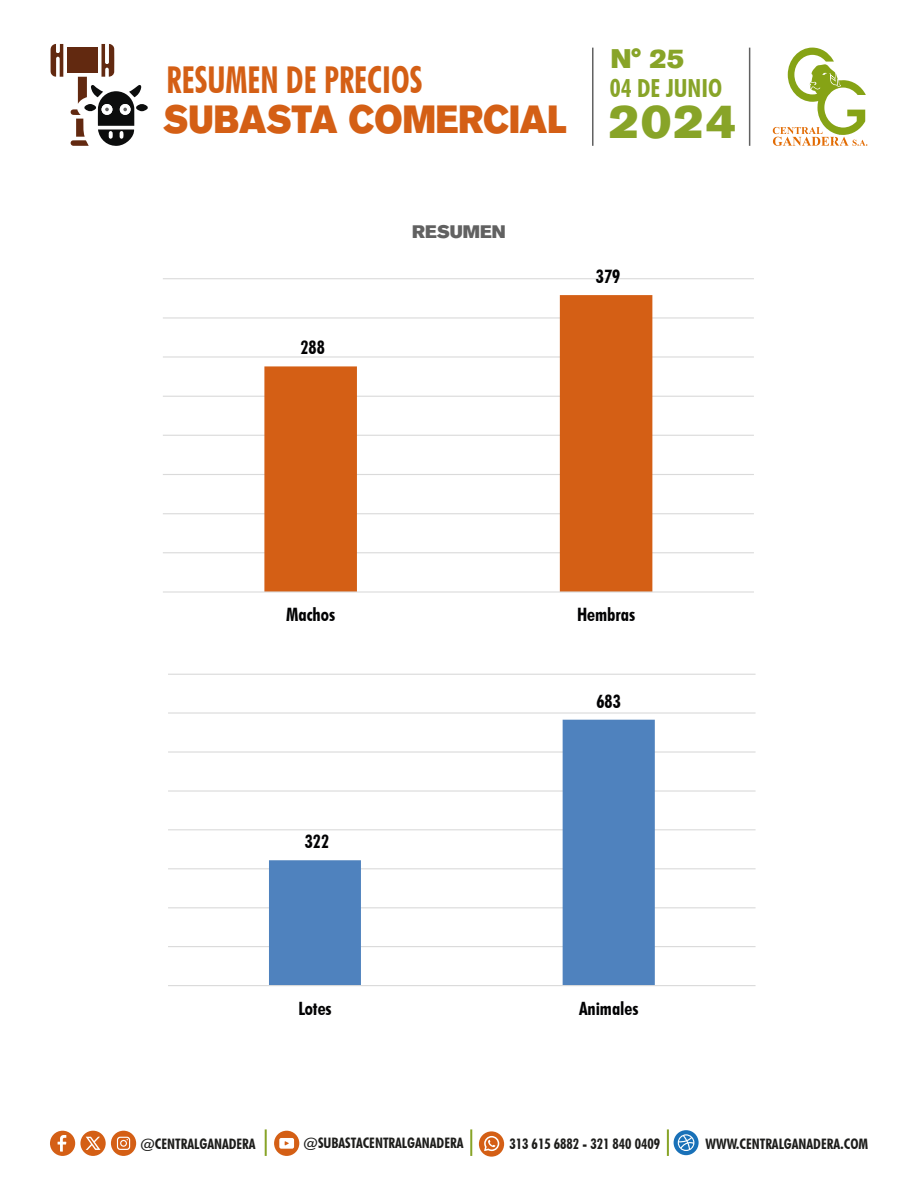
<style>
.page{position:relative;width:918px;height:1188px;background:#fff}
.page>*{position:absolute;margin:0;border:0;box-sizing:border-box;transform-origin:0 0}
.t1{font:39px "Akzidenz Grotesk BQ Super";color:#d45f15;scale:.89 1}
.t2{font:700 condensed 37.05px "Futura BT";color:#d45f15;scale:.89 1}
.t3{font:26.7px "Akzidenz Grotesk BQ Super";color:#88a428}
.t4{font:700 condensed 24.9px "Futura BT";color:#88a428}
.t5{font:700 condensed 18.45px "Futura BT";color:#020203}
.t6{font:700 condensed 18.3px "Futura BT";color:#020203}
.t7{font:18px "Akzidenz Grotesk BQ Super";color:#616161}
.t8{font:700 condensed 14.4px "Futura BT";color:#1d1d1b}
.s1{font-size:46.95px;color:#88a428}
</style>
<div class="page">
<svg style="left:51px;top:44px;width:12px;height:33px"></svg>
<div style="left:67px;top:48px;width:31px;height:25px;background:#622910"></div>
<svg style="left:71px;top:44px;width:77px;height:102px"></svg>
<hr style="left:592px;top:48px;width:2px;height:98px;background:#616161">
<hr style="left:749px;top:48px;width:1px;height:98px;background:#616161">
<svg style="left:773px;top:48px;width:94px;height:98px"></svg>
<div style="left:50px;top:1131px;width:25px;height:25px;background:#d45f15;border-radius:13px"></div>
<svg style="left:58px;top:1135px;width:8px;height:17px"></svg>
<div style="left:111px;top:1131px;width:25px;height:25px;background:#d45f15;border-radius:13px"></div>
<svg style="left:117px;top:1137px;width:13px;height:13px"></svg>
<div style="left:274px;top:1131px;width:25px;height:25px;background:#d45f15;border-radius:13px"></div>
<svg style="left:279px;top:1138px;width:15px;height:11px"></svg>
<div style="left:80px;top:1131px;width:26px;height:25px;background:#d45f15;border-radius:13px"></div>
<svg style="left:86px;top:1137px;width:14px;height:13px"></svg>
<hr style="left:265px;top:1129px;width:2px;height:27px;background:#88a428">
<hr style="left:470px;top:1129px;width:2px;height:27px;background:#88a428">
<hr style="left:667px;top:1129px;width:2px;height:27px;background:#88a428">
<div style="left:479px;top:1131px;width:25px;height:26px;background:#d45f15;border-radius:13px"></div>
<svg style="left:484px;top:1136px;width:15px;height:15px"></svg>
<div style="left:674px;top:1130px;width:25px;height:25px;background:#1971b8;border-radius:13px"></div>
<svg style="left:678px;top:1134px;width:16px;height:17px"></svg>
<hr style="left:163px;top:278px;width:591px;height:1px;background:#dadada">
<hr style="left:163px;top:317px;width:591px;height:2px;background:#dadada">
<hr style="left:163px;top:356px;width:591px;height:2px;background:#dadada">
<hr style="left:163px;top:396px;width:591px;height:1px;background:#dadada">
<hr style="left:163px;top:435px;width:591px;height:1px;background:#dadada">
<hr style="left:163px;top:474px;width:591px;height:1px;background:#dadada">
<hr style="left:163px;top:513px;width:591px;height:1px;background:#dadada">
<hr style="left:163px;top:552px;width:591px;height:1px;background:#dadada">
<svg style="left:264px;top:295px;width:388px;height:296px"></svg>
<hr style="left:163px;top:591px;width:591px;height:2px;background:#dadada">
<hr style="left:168px;top:674px;width:588px;height:1px;background:#dadada">
<hr style="left:168px;top:712px;width:588px;height:2px;background:#dadada">
<hr style="left:168px;top:751px;width:588px;height:2px;background:#dadada">
<hr style="left:168px;top:790px;width:588px;height:2px;background:#dadada">
<hr style="left:168px;top:829px;width:588px;height:1px;background:#dadada">
<hr style="left:168px;top:868px;width:588px;height:1px;background:#dadada">
<hr style="left:168px;top:907px;width:588px;height:1px;background:#dadada">
<hr style="left:168px;top:946px;width:588px;height:1px;background:#dadada">
<svg style="left:269px;top:720px;width:386px;height:265px"></svg>
<hr style="left:168px;top:985px;width:588px;height:1px;background:#dadada">
<h3 class="t3" style="left:611px;top:43px;width:74px">N° 25</h3>
<h3 class="t4" style="left:610px;top:73px;width:114px">04 DE JUNIO</h3>
<h1 class="t1" style="left:163px;top:97px;width:645px">SUBASTA COMERCIAL <span class="s1">2024</span></h1>
<h2 class="t2" style="left:167px;top:57px;width:289px">RESUMEN DE PRECIOS</h2>
<p class="t5" style="left:300px;top:336px;width:26px">288</p>
<p class="t7" style="left:412px;top:221px;width:95px">RESUMEN</p>
<p class="t5" style="left:596px;top:265px;width:26px">379</p>
<p class="t5" style="left:286px;top:604px;width:51px">Machos</p>
<p class="t5" style="left:577px;top:604px;width:60px">Hembras</p>
<p class="t6" style="left:305px;top:830px;width:26px">322</p>
<p class="t6" style="left:596px;top:690px;width:26px">683</p>
<p class="t6" style="left:298px;top:997px;width:35px">Lotes</p>
<p class="t6" style="left:579px;top:997px;width:61px">Animales</p>
<p class="t8" style="left:140px;top:1135px;width:117px">@CENTRALGANADERA</p>
<p class="t8" style="left:304px;top:1134px;width:161px">@SUBASTACENTRALGANADERA</p>
<p class="t8" style="left:509px;top:1135px;width:152px">313 615 6882 - 321 840 0409</p>
<p class="t8" style="left:706px;top:1135px;width:164px">WWW.CENTRALGANADERA.COM</p>
</div>
